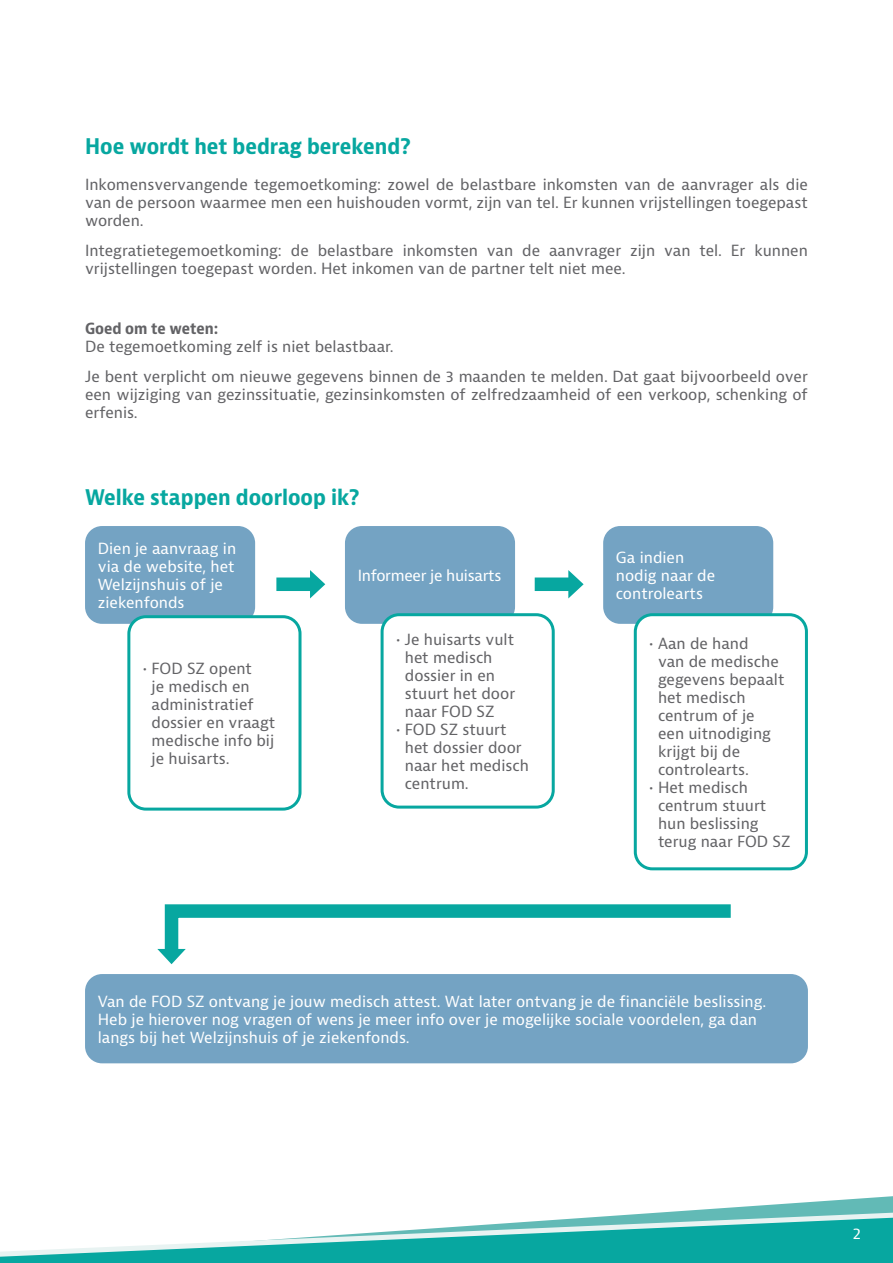
<style>
.page{position:relative;width:893px;height:1263px;background:#fff}
.page>*{position:absolute;margin:0;border:0;box-sizing:border-box;transform-origin:0 0}
.t1{font:700 condensed 21px "Bernina Sans";color:#07a7a0}
.t2{font:15px/18px "Bernina Sans";color:#636366}
.t3{font:15px/18px "Bernina Sans";color:#fff}
.t4{font:15px "Bernina Sans";letter-spacing:-.02em;color:#fff}
.t5{font:700 condensed 15px "Bernina Sans";color:#636366}
</style>
<div class="page">
<svg style="left:668px;top:1196px;width:225px;height:16px"></svg>
<svg style="left:611px;top:1212px;width:282px;height:4px"></svg>
<svg style="left:0;top:1216px;width:893px;height:47px"></svg>
<div style="left:85px;top:526px;width:170px;height:98px;background:#74a3c3;border-radius:17px"></div>
<div style="left:85px;top:974px;width:723px;height:89px;background:#74a3c3;border-radius:17px"></div>
<div style="left:129px;top:617px;width:171px;height:192px;background:#fff;border-radius:17px"></div>
<div style="left:127px;top:615px;width:174px;height:196px;border:3px solid #07a7a0;border-radius:17px"></div>
<div style="left:345px;top:526px;width:170px;height:98px;background:#74a3c3;border-radius:17px"></div>
<div style="left:603px;top:526px;width:170px;height:98px;background:#74a3c3;border-radius:17px"></div>
<div style="left:382px;top:615px;width:171px;height:192px;background:#fff;border-radius:17px"></div>
<div style="left:381px;top:613px;width:174px;height:196px;border:3px solid #07a7a0;border-radius:17px"></div>
<div style="left:635px;top:615px;width:171px;height:254px;background:#fff;border-radius:17px"></div>
<div style="left:634px;top:613px;width:174px;height:257px;border:3px solid #07a7a0;border-radius:17px"></div>
<div style="left:276px;top:577px;width:40px;height:14px;background:#07a7a0"></div>
<svg style="left:310px;top:570px;width:15px;height:28px"></svg>
<div style="left:535px;top:577px;width:39px;height:14px;background:#07a7a0"></div>
<svg style="left:568px;top:570px;width:16px;height:28px"></svg>
<svg style="left:157px;top:904px;width:574px;height:61px"></svg>
<h1 class="t1" style="left:85px;top:133px;width:327px">Hoe wordt het bedrag berekend?</h1>
<p class="t2" style="left:85px;top:176px;width:724px;text-align:justify">Inkomensvervangende tegemoetkoming: zowel de belastbare inkomsten van de aanvrager als die van de persoon waarmee men een huishouden vormt, zijn van tel. Er kunnen vrijstellingen toegepast worden.</p>
<p class="t2" style="left:85px;top:242px;width:724px">Integratietegemoetkoming: de belastbare inkomsten van de aanvrager zijn van tel. Er kunnen vrijstellingen toegepast worden. Het inkomen van de partner telt niet mee.</p>
<p class="t5" style="left:85px;top:319px;width:135px">Goed om te weten:</p>
<p class="t2" style="left:85px;top:332px;width:724px;line-height:30px">De tegemoetkoming zelf is niet belastbaar.<br>Je bent verplicht om nieuwe gegevens binnen de 3 maanden te melden. Dat gaat bijvoorbeeld over</p>
<p class="t2" style="left:85px;top:386px;width:724px">een wijziging van gezinssituatie, gezinsinkomsten of zelfredzaamheid of een verkoop, schenking of erfenis.</p>
<h1 class="t1" style="left:85px;top:484px;width:276px">Welke stappen doorloop ik?</h1>
<p class="t3" style="left:98px;top:540px;width:140px">Dien je aanvraag in via de website, het<br>Welzijnshuis of je ziekenfonds</p>
<p class="t4" style="left:358px;top:566px;width:145px">Informeer je huisarts</p>
<p class="t2" style="left:152px;top:660px;width:125px;text-indent:-9px">• FOD SZ opent<br>je medisch en administratief dossier en vraagt medische info bij je huisarts.</p>
<p class="t2" style="left:405px;top:631px;width:112px;text-indent:-9px">• Je huisarts vult het medisch dossier in en stuurt het door naar FOD SZ</p>
<p class="t2" style="left:405px;top:721px;width:125px;text-indent:-9px">• FOD SZ stuurt het dossier door naar het medisch centrum.</p>
<p class="t3" style="left:616px;top:549px;width:101px">Ga indien nodig naar de controlearts</p>
<p class="t2" style="left:658px;top:635px;width:128px;text-indent:-9px">• Aan de hand<br>van de medische gegevens bepaalt het medisch centrum of je een uitnodiging krijgt bij de controlearts.</p>
<p class="t2" style="left:658px;top:779px;width:134px;text-indent:-9px">• Het medisch centrum stuurt hun beslissing terug naar FOD SZ</p>
<p class="t3" style="left:98px;top:992px;width:670px">Van de FOD SZ ontvang je jouw medisch attest. Wat later ontvang je de financiële beslissing.<br>Heb je hierover nog vragen of wens je meer info over je mogelijke sociale voordelen, ga dan langs bij het Welzijnshuis of je ziekenfonds.</p>
<p class="t3" style="left:853px;top:1225px;width:10px">2</p>
</div>
